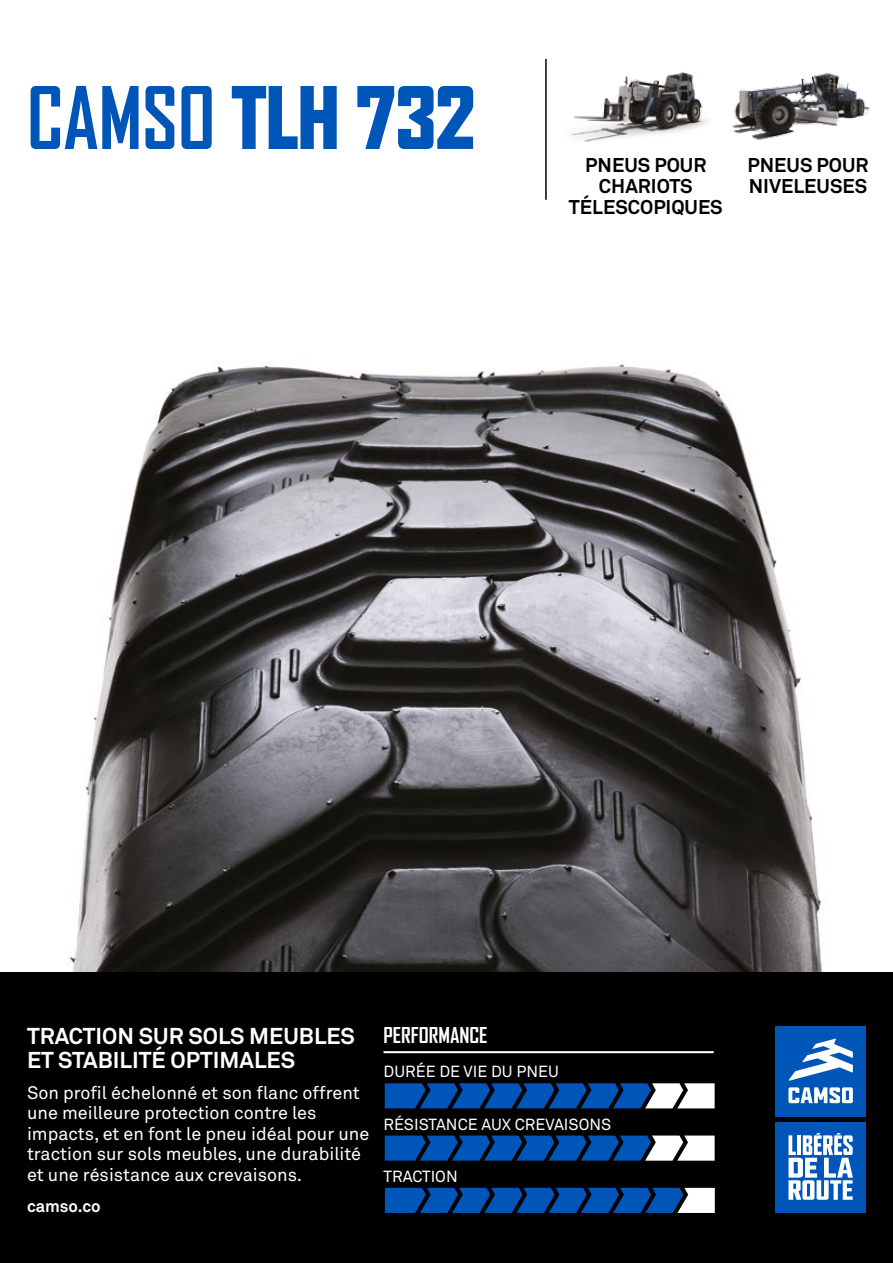
<style>
.page{position:relative;width:893px;height:1263px;background:#fff}
.page>*{position:absolute;margin:0;border:0;box-sizing:border-box;transform-origin:0 0}
.t1{font:900 82.5px "Agency FB";color:#0055b8;scale:.95 1}
.t2{font:700 22.65px/24.3px "Akkurat Office";color:#fff}
.t3{font:700 21px "Agency FB";color:#fff}
.t4{font:700 19.65px/21.1px "Akkurat Office";color:#000;text-align:center}
.t5{font:18px/20.5px "Akkurat Office";color:#fff}
.t6{font:700 16.65px "Akkurat Office";color:#fff}
.t7{font:15.9px "Akkurat Office";color:#fff}
.s1{font-weight:700}
</style>
<div class="page">
<img style="left:0;top:364px;width:893px;height:609px">
<div style="left:0;top:973px;width:893px;height:290px;background:#000"></div>
<img style="left:571px;top:71px;width:138px;height:71px">
<hr style="left:545px;top:59px;width:2px;height:141px;background:#000">
<img style="left:732px;top:73px;width:138px;height:67px">
<hr style="left:383px;top:1051px;width:331px;height:2px;background:#fff">
<svg style="left:385px;top:1083px;width:330px;height:25px;background:#2c66aa"></svg>
<svg style="left:385px;top:1135px;width:330px;height:26px;background:#2b64a6"></svg>
<svg style="left:385px;top:1188px;width:330px;height:25px;background:#1759a6"></svg>
<div style="left:776px;top:1026px;width:90px;height:90px;background:#0055b8"></div>
<svg style="left:788px;top:1087px;width:65px;height:16px"></svg>
<svg style="left:789px;top:1038px;width:64px;height:43px"></svg>
<div style="left:776px;top:1122px;width:90px;height:90px;background:#0055b8"></div>
<svg style="left:788px;top:1133px;width:65px;height:67px"></svg>
<h1 class="t1" style="left:27px;top:70px;width:473px"><span class="s1">CAMSO</span> TLH 732</h1>
<p class="t4" style="left:569px;top:154px;width:155px">PNEUS POUR<br>CHARIOTS<br>TÉLESCOPIQUES</p>
<p class="t4" style="left:747px;top:154px;width:123px;text-align:left">PNEUS POUR<br>NIVELEUSES</p>
<p class="t2" style="left:27px;top:1024px;width:329px">TRACTION SUR SOLS MEUBLES<br>ET STABILITÉ OPTIMALES</p>
<p class="t5" style="left:27px;top:1083px;width:344px">Son profil échelonné et son flanc offrent une meilleure protection contre les impacts, et en font le pneu idéal pour une traction sur sols meubles, une durabilité et une résistance aux crevaisons.</p>
<p class="t6" style="left:27px;top:1195px;width:75px">camso.co</p>
<p class="t3" style="left:383px;top:1023px;width:105px">PERFORMANCE</p>
<p class="t7" style="left:383px;top:1062px;width:177px">DURÉE DE VIE DU PNEU</p>
<p class="t7" style="left:383px;top:1115px;width:229px">RÉSISTANCE AUX CREVAISONS</p>
<p class="t7" style="left:383px;top:1167px;width:76px">TRACTION</p>
</div>
